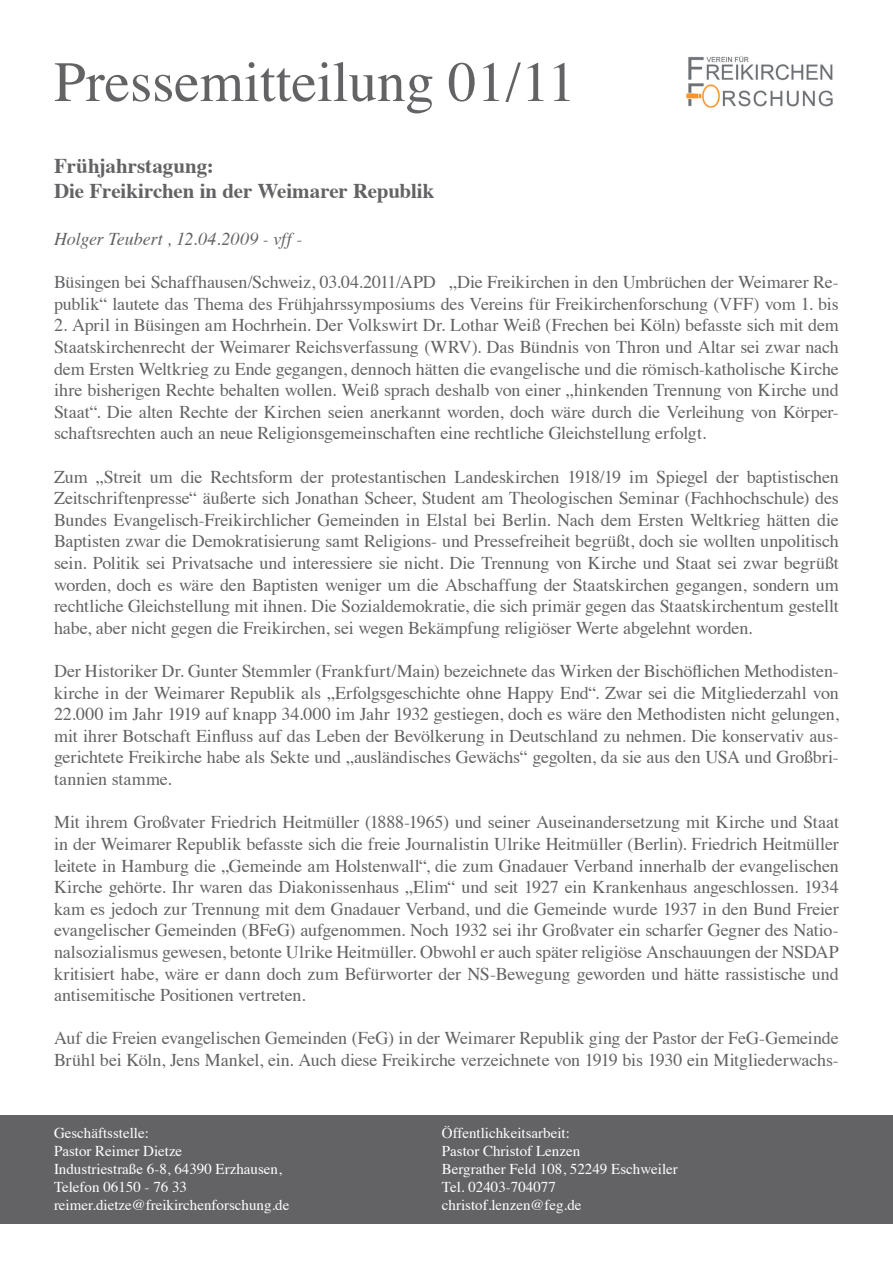
<style>
.page{position:relative;width:893px;height:1263px;background:#fff}
.page>*{position:absolute;margin:0;border:0;box-sizing:border-box;transform-origin:0 0}
.t1{font:57px "Times";color:#636366}
.t2{font:700 21px/25.2px "Times";letter-spacing:-.005em;color:#636366}
.t3{font:18px/21.6px "Times";letter-spacing:-.01em;color:#636366;text-align:justify}
.t4{font:italic 18px "Times";letter-spacing:-.005em;color:#636366}
.t5{font:15px/18px "Times";color:#fff}
</style>
<div class="page">
<img style="left:686px;top:56px;width:147px;height:52px">
<div style="left:0;top:1115px;width:893px;height:109px;background:#636366"></div>
<h1 class="t1" style="left:54px;top:29px;width:523px">Pressemitteilung 01/11</h1>
<p class="t2" style="left:54px;top:151px;width:382px">Frühjahrstagung:<br>Die Freikirchen in der Weimarer Republik</p>
<p class="t4" style="left:54px;top:223px;width:250px">Holger Teubert , 12.04.2009 - vff -</p>
<p class="t3" style="left:54px;top:270px;width:786px">Büsingen bei Schaffhausen/Schweiz, 03.04.2011/APD „Die Freikirchen in den Umbrüchen der Weimarer Re&shy;publik“ lautete das Thema des Frühjahrssymposiums des Vereins für Freikirchenforschung (VFF) vom 1. bis</p>
<p class="t3" style="left:54px;top:313px;width:786px">2. April in Büsingen am Hochrhein. Der Volkswirt Dr. Lothar Weiß (Frechen bei Köln) befasste sich mit dem Staatskirchenrecht der Weimarer Reichsverfassung (WRV). Das Bündnis von Thron und Altar sei zwar nach dem Ersten Weltkrieg zu Ende gegangen, dennoch hätten die evangelische und die römisch-katholische Kirche ihre bisherigen Rechte behalten wollen. Weiß sprach deshalb von einer „hinkenden Trennung von Kirche und Staat“. Die alten Rechte der Kirchen seien anerkannt worden, doch wäre durch die Verleihung von Körper&shy;schaftsrechten auch an neue Religionsgemeinschaften eine rechtliche Gleichstellung erfolgt.</p>
<p class="t3" style="left:54px;top:464px;width:786px">Zum „Streit um die Rechtsform der protestantischen Landeskirchen 1918/19 im Spiegel der baptistischen Zeitschriftenpresse“ äußerte sich Jonathan Scheer, Student am Theologischen Seminar (Fachhochschule) des Bundes Evangelisch-Freikirchlicher Gemeinden in Elstal bei Berlin. Nach dem Ersten Weltkrieg hätten die Baptisten zwar die Demokratisierung samt Religions- und Pressefreiheit begrüßt, doch sie wollten unpolitisch sein. Politik sei Privatsache und interessiere sie nicht. Die Trennung von Kirche und Staat sei zwar begrüßt worden, doch es wäre den Baptisten weniger um die Abschaffung der Staatskirchen gegangen, sondern um rechtliche Gleichstellung mit ihnen. Die Sozialdemokratie, die sich primär gegen das Staatskirchentum gestellt habe, aber nicht gegen die Freikirchen, sei wegen Bekämpfung religiöser Werte abgelehnt worden.</p>
<p class="t3" style="left:54px;top:659px;width:786px">Der Historiker Dr. Gunter Stemmler (Frankfurt/Main) bezeichnete das Wirken der Bischöflichen Methodisten&shy;kirche in der Weimarer Republik als „Erfolgsgeschichte ohne Happy End“. Zwar sei die Mitgliederzahl von 22.000 im Jahr 1919 auf knapp 34.000 im Jahr 1932 gestiegen, doch es wäre den Methodisten nicht gelungen, mit ihrer Botschaft Einfluss auf das Leben der Bevölkerung in Deutschland zu nehmen. Die konservativ aus&shy;gerichtete Freikirche habe als Sekte und „ausländisches Gewächs“ gegolten, da sie aus den USA und Großbri&shy;tannien stamme.</p>
<p class="t3" style="left:54px;top:810px;width:786px">Mit ihrem Großvater Friedrich Heitmüller (1888-1965) und seiner Auseinandersetzung mit Kirche und Staat in der Weimarer Republik befasste sich die freie Journalistin Ulrike Heitmüller (Berlin). Friedrich Heitmüller leitete in Hamburg die „Gemeinde am Holstenwall“, die zum Gnadauer Verband innerhalb der evangelischen Kirche gehörte. Ihr waren das Diakonissenhaus „Elim“ und seit 1927 ein Krankenhaus angeschlossen. 1934 kam es jedoch zur Trennung mit dem Gnadauer Verband, und die Gemeinde wurde 1937 in den Bund Freier evangelischer Gemeinden (BFeG) aufgenommen. Noch 1932 sei ihr Großvater ein scharfer Gegner des Natio&shy;nalsozialismus gewesen, betonte Ulrike Heitmüller. Obwohl er auch später religiöse Anschauungen der NSDAP kritisiert habe, wäre er dann doch zum Befürworter der NS-Bewegung geworden und hätte rassistische und antisemitische Positionen vertreten.</p>
<p class="t3" style="left:54px;top:1026px;width:786px">Auf die Freien evangelischen Gemeinden (FeG) in der Weimarer Republik ging der Pastor der FeG-Gemeinde<br>Brühl bei Köln, Jens Mankel, ein. Auch diese Freikirche verzeichnete von 1919 bis 1930 ein Mitgliederwachs-</p>
<p class="t5" style="left:54px;top:1123px;width:237px">Geschäftsstelle:<br>Pastor Reimer Dietze<br>Industriestraße 6-8, 64390 Erzhausen,<br>Telefon 06150 - 76 33 reimer.dietze@freikirchenforschung.de</p>
<p class="t5" style="left:442px;top:1123px;width:237px">Öffentlichkeitsarbeit:<br>Pastor Christof Lenzen<br>Bergrather Feld 108, 52249 Eschweiler<br>Tel. 02403-704077 christof.lenzen@feg.de</p>
</div>
